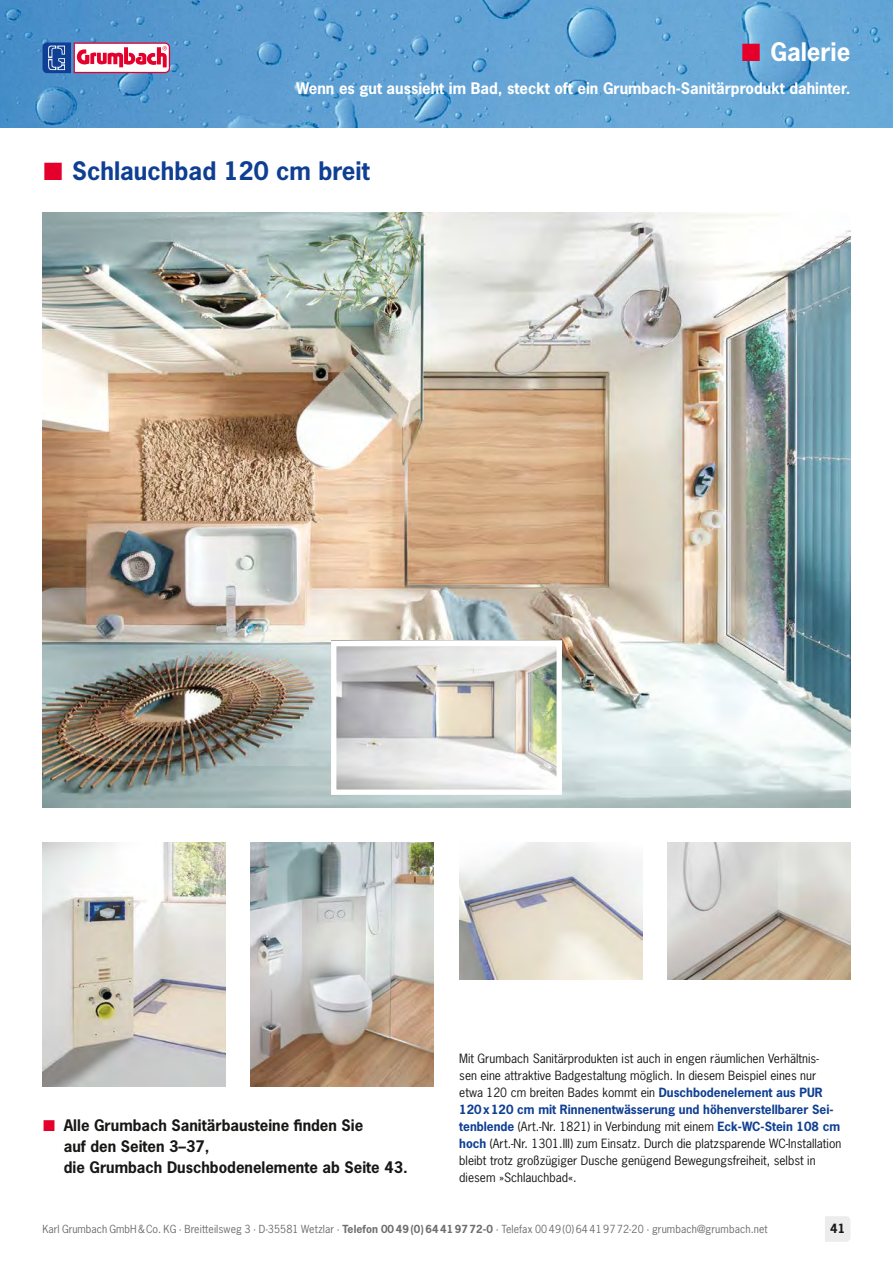
<style>
.page{position:relative;width:893px;height:1263px;background:#fff}
.page>*{position:absolute;margin:0;border:0;box-sizing:border-box;transform-origin:0 0}
.t1{font:700 24px "News Gothic Std";color:#0f3f93}
.t2{font:700 24px "News Gothic Std";color:#fff}
.t3{font:700 15px/21px "News Gothic Std";color:#181716}
.t4{font:700 15px "News Gothic Std";color:#fff}
.t5{font:12px/17px "News Gothic Std";color:#181716}
.t6{font:700 12px "News Gothic Std";color:#181716}
.t7{font:10.5px "News Gothic Std";letter-spacing:.01em;color:#6e6e6e}
.s1{font-weight:700;color:#0f3f93}
.s2{font-weight:700}
</style>
<div class="page">
<img style="left:0;top:0;width:893px;height:128px">
<svg style="left:43px;top:43px;width:127px;height:30px"></svg>
<svg style="left:825px;top:1216px;width:25px;height:26px"></svg>
<img style="left:43px;top:213px;width:807px;height:594px">
<img style="left:337px;top:647px;width:219px;height:142px">
<div style="left:331px;top:641px;width:231px;height:154px;border:5px solid #fff"></div>
<img style="left:459px;top:842px;width:183px;height:137px">
<img style="left:668px;top:842px;width:182px;height:137px">
<img style="left:251px;top:842px;width:183px;height:245px">
<img style="left:43px;top:842px;width:182px;height:245px">
<svg style="left:743px;top:44px;width:17px;height:17px"></svg>
<h1 class="t2" style="left:770px;top:36px;width:82px">Galerie</h1>
<p class="t4" style="left:296px;top:78px;width:555px">Wenn es gut aussieht im Bad, steckt oft ein Grumbach-Sanitärprodukt dahinter.</p>
<h1 class="t1" style="left:72px;top:155px;width:299px">Schlauchbad 120 cm breit</h1>
<p class="t3" style="left:64px;top:1115px;width:345px">Alle Grumbach Sanitärbausteine finden Sie<br>auf den Seiten 3–37,<br>die Grumbach Duschbodenelemente ab Seite 43.</p>
<p class="t5" style="left:459px;top:1050px;width:384px">Mit Grumbach Sanitärprodukten ist auch in engen räumlichen Verhältnis-<br>sen eine attraktive Badgestaltung möglich. In diesem Beispiel eines nur etwa 120 cm breiten Bades kommt ein <span class="s1">Duschbodenelement aus PUR 120x120 cm mit Rinnenentwässerung und höhenverstellbarer Sei&shy;tenblende</span> (Art.-Nr. 1821) in Verbindung mit einem <span class="s1">Eck-WC-Stein 108 cm hoch</span> (Art.-Nr. 1301.III) zum Einsatz. Durch die platzsparende WC-Installation bleibt trotz großzügiger Dusche genügend Bewegungsfreiheit, selbst in diesem »Schlauchbad«.</p>
<p class="t7" style="left:43px;top:1222px;width:727px">Karl Grumbach GmbH&amp;Co. KG · Breitteilsweg 3 · D-35581 Wetzlar · <span class="s2">Telefon 0049(0)64419772-0</span> · Telefax 00 49 (0) 64 41 9772-20 · grumbach@grumbach.net</p>
<p class="t6" style="left:830px;top:1221px;width:16px">41</p>
</div>
